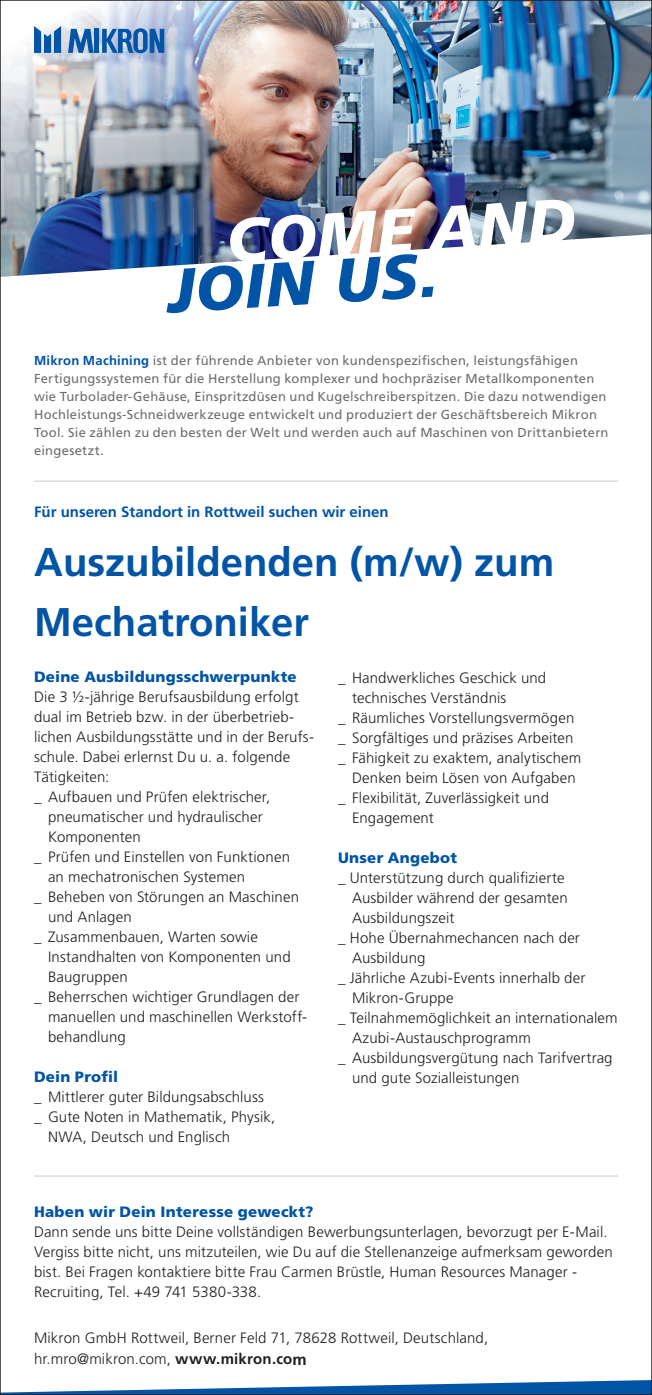
<style>
.page{position:relative;width:652px;height:1395px;background:#fff}
.page>*{position:absolute;margin:0;border:0;box-sizing:border-box;transform-origin:0 0}
.t1{font:italic 900 61.8px "Frutiger LT Std";color:#fff}
.t2{font:italic 900 61.8px "Frutiger LT Std";color:#0154a6}
.t3{font:700 40px/59.4px "Frutiger";color:#0154a6}
.t4{font:300 15px/20px "Frutiger";letter-spacing:.01em;color:#231f20}
.t5{font:300 15px "Frutiger LT Std";letter-spacing:.01em;color:#231f20}
.t6{font:900 15px "Frutiger LT Std";letter-spacing:.02em;color:#0154a6}
.t7{font:700 15px "Frutiger";color:#0154a6}
.t8{font:900 15px "Frutiger";letter-spacing:.015em;color:#0154a6}
.t9{font:13px/18px "Frutiger LT Std";letter-spacing:.02em;color:#6c6d70}
.s1{font-family:"Frutiger";font-weight:700;color:#0154a6}
.s2{font-weight:700}
.s3{font-weight:700;font-size:16px}
</style>
<div class="page">
<svg style="left:2px;top:1380px;width:648px;height:13px"></svg>
<hr style="left:34px;top:1175px;width:584px;height:1px;background:#c7c8ca">
<hr style="left:34px;top:481px;width:584px;height:1px;background:#c7c8ca">
<img style="left:516px;top:2px;width:134px;height:241px">
<img style="left:2px;top:2px;width:514px;height:206px">
<img style="left:2px;top:208px;width:192px;height:69px">
<img style="left:194px;top:208px;width:194px;height:56px">
<img style="left:387px;top:208px;width:129px;height:43px">
<svg style="left:34px;top:26px;width:27px;height:27px"></svg>
<svg style="left:68px;top:29px;width:25px;height:24px"></svg>
<hr style="left:95px;top:29px;width:4px;height:24px;background:#0154a6">
<svg style="left:102px;top:28px;width:62px;height:25px;background:#467fbc"></svg>
<h1 class="t1" style="left:224px;top:203px;width:351px;rotate:-3deg">COME AND</h1>
<h1 class="t2" style="left:165px;top:253px;width:273px;rotate:-3deg">JOIN US.</h1>
<p class="t9" style="left:34px;top:351px;width:576px"><span class="s1">Mikron Machining</span> ist der führende Anbieter von kundenspezifischen, leistungsfähigen Fertigungssystemen für die Herstellung komplexer und hochpräziser Metallkomponenten wie Turbolader-Gehäuse, Einspritzdüsen und Kugelschreiberspitzen. Die dazu notwendigen Hochleistungs-Schneidwerkzeuge entwickelt und produziert der Geschäftsbereich Mikron Tool. Sie zählen zu den besten der Welt und werden auch auf Maschinen von Drittanbietern eingesetzt.</p>
<p class="t7" style="left:34px;top:503px;width:356px">Für unseren Standort in Rottweil suchen wir einen</p>
<h2 class="t3" style="left:34px;top:532px;width:521px">Auszubildenden (m/w) zum<br>Mechatroniker</h2>
<p class="t6" style="left:34px;top:668px;width:264px">Deine Ausbildungsschwerpunkte</p>
<p class="t4" style="left:34px;top:687px;width:266px">Die 3 ½-jährige Berufsausbildung erfolgt</p>
<p class="t4" style="left:34px;top:707px;width:262px">dual im Betrieb bzw. in der überbetrieb-</p>
<p class="t4" style="left:34px;top:727px;width:281px">lichen Ausbildungsstätte und in der Berufs-</p>
<p class="t4" style="left:34px;top:747px;width:258px">schule. Dabei erlernst Du u. a. folgende</p>
<p class="t4" style="left:34px;top:767px;width:77px">Tätigkeiten:</p>
<p class="t4" style="left:34px;top:787px;width:238px">_ Aufbauen und Prüfen elektrischer,</p>
<p class="t4" style="left:48px;top:807px;width:216px">pneumatischer und hydraulischer</p>
<p class="t4" style="left:48px;top:827px;width:94px">Komponenten</p>
<p class="t4" style="left:34px;top:847px;width:258px">_ Prüfen und Einstellen von Funktionen</p>
<p class="t4" style="left:48px;top:867px;width:199px">an mechatronischen Systemen</p>
<p class="t4" style="left:34px;top:887px;width:267px">_ Beheben von Störungen an Maschinen</p>
<p class="t4" style="left:48px;top:907px;width:85px">und Anlagen</p>
<p class="t4" style="left:34px;top:927px;width:225px">_ Zusammenbauen, Warten sowie</p>
<p class="t4" style="left:48px;top:947px;width:244px">Instandhalten von Komponenten und</p>
<p class="t4" style="left:48px;top:967px;width:81px">Baugruppen</p>
<p class="t4" style="left:34px;top:987px;width:267px">_ Beherrschen wichtiger Grundlagen der</p>
<p class="t4" style="left:48px;top:1007px;width:261px">manuellen und maschinellen Werkstoff-</p>
<p class="t4" style="left:48px;top:1027px;width:79px">behandlung</p>
<p class="t6" style="left:34px;top:1068px;width:86px">Dein Profil</p>
<p class="t4" style="left:34px;top:1087px;width:231px">_ Mittlerer guter Bildungsabschluss</p>
<p class="t4" style="left:34px;top:1107px;width:243px">_ Gute Noten in Mathematik, Physik,</p>
<p class="t4" style="left:48px;top:1127px;width:184px">NWA, Deutsch und Englisch</p>
<p class="t4" style="left:338px;top:667px;width:210px">_ Handwerkliches Geschick und</p>
<p class="t4" style="left:352px;top:687px;width:156px">technisches Verständnis</p>
<p class="t4" style="left:338px;top:707px;width:238px">_ Räumliches Vorstellungsvermögen</p>
<p class="t4" style="left:338px;top:727px;width:237px">_ Sorgfältiges und präzises Arbeiten</p>
<p class="t4" style="left:338px;top:747px;width:245px">_ Fähigkeit zu exaktem, analytischem</p>
<p class="t4" style="left:352px;top:767px;width:225px">Denken beim Lösen von Aufgaben</p>
<p class="t4" style="left:338px;top:787px;width:213px">_ Flexibilität, Zuverlässigkeit und</p>
<p class="t4" style="left:352px;top:807px;width:83px">Engagement</p>
<p class="t6" style="left:338px;top:848px;width:121px">Unser Angebot</p>
<p class="t5" style="left:338px;top:869px;width:228px">_ Unterstützung durch qualifizierte</p>
<p class="t5" style="left:352px;top:889px;width:217px">Ausbilder während der gesamten</p>
<p class="t5" style="left:352px;top:909px;width:104px">Ausbildungszeit</p>
<p class="t5" style="left:338px;top:929px;width:243px">_ Hohe Übernahmechancen nach der</p>
<p class="t5" style="left:352px;top:949px;width:75px">Ausbildung</p>
<p class="t5" style="left:338px;top:969px;width:249px">_ Jährliche Azubi-Events innerhalb der</p>
<p class="t5" style="left:352px;top:989px;width:103px">Mikron-Gruppe</p>
<p class="t5" style="left:338px;top:1009px;width:281px">_ Teilnahmemöglichkeit an internationalem</p>
<p class="t5" style="left:352px;top:1029px;width:180px">Azubi-Austauschprogramm</p>
<p class="t5" style="left:338px;top:1049px;width:276px">_ Ausbildungsvergütung nach Tarifvertrag</p>
<p class="t5" style="left:352px;top:1069px;width:169px">und gute Sozialleistungen</p>
<p class="t8" style="left:34px;top:1202px;width:281px">Haben wir Dein Interesse geweckt?</p>
<p class="t4" style="left:34px;top:1221px;width:580px">Dann sende uns bitte Deine vollständigen Bewerbungsunterlagen, bevorzugt per E-Mail.<br>Vergiss bitte nicht, uns mitzuteilen, wie Du auf die Stellenanzeige aufmerksam geworden bist. Bei Fragen kontaktiere bitte Frau Carmen Brüstle, Human Resources Manager - Recruiting, Tel. +49 741 5380-338.</p>
<p class="t4" style="left:34px;top:1327px;width:456px;line-height:21px">Mikron GmbH Rottweil, Berner Feld 71, 78628 Rottweil, Deutschland, hr.mro@mikron.com, <span class="s2">www.mikron.co</span><span class="s3">m</span></p>
</div>
